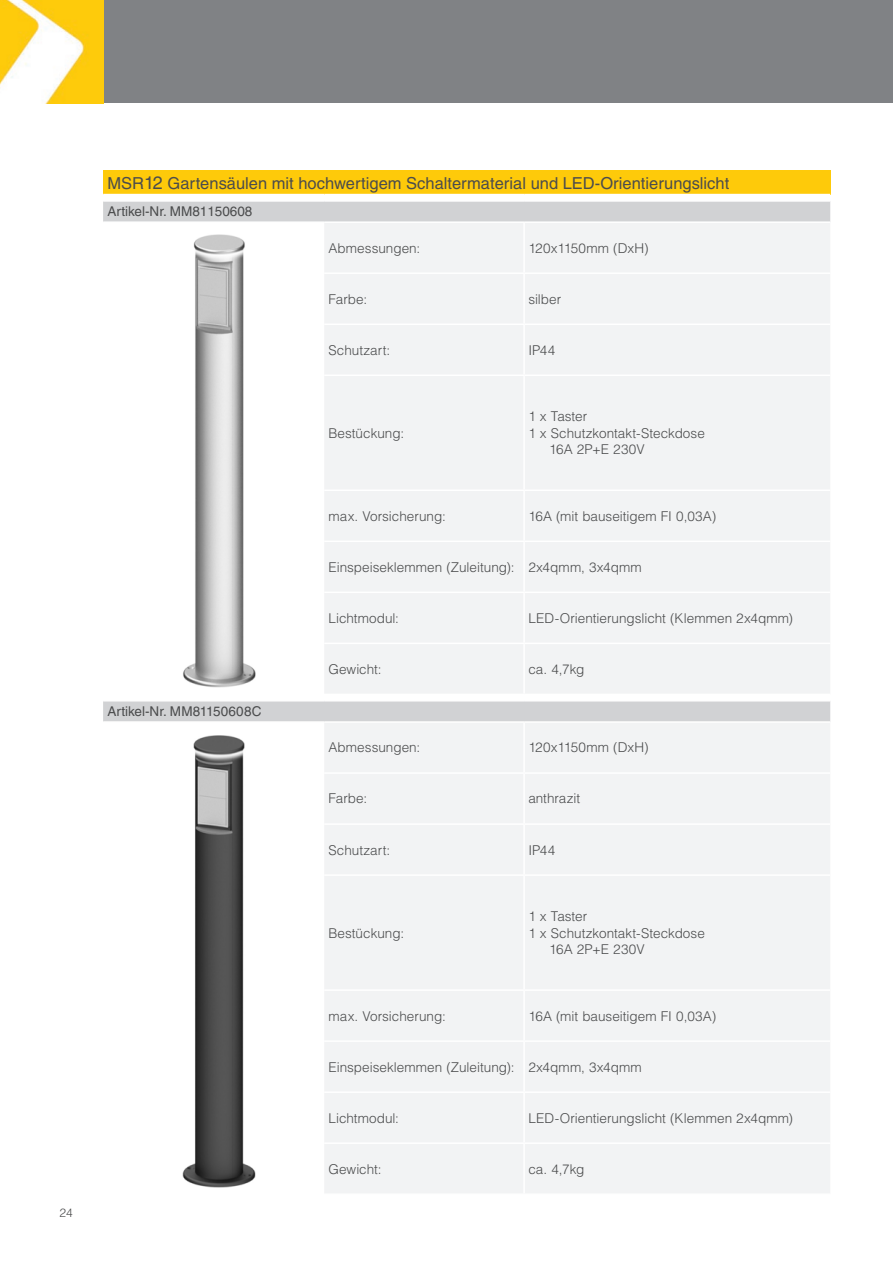
<style>
.page{position:relative;width:893px;height:1263px;background:#fff}
.page>*{position:absolute;margin:0;border:0;box-sizing:border-box;transform-origin:0 0}
.t1{font:16.5px "Helvetica LT Pro";color:#4b4c4d}
.t2{font:300 13.5px/16.2px "Helvetica LT Pro";color:#4b4c4d}
.t3{font:13.5px "Helvetica LT Pro";color:#4b4c4d}
.t4{font:300 12px "Helvetica LT Pro";color:#4b4c4d}
.s1{font-size:18px}
</style>
<div class="page">
<div style="left:103px;top:0;width:790px;height:103px;background:#808285"></div>
<img style="left:0;top:0;width:103px;height:103px">
<div style="left:103px;top:170px;width:727px;height:25px;background:#feca0a"></div>
<svg style="left:103px;top:202px;width:727px;height:519px;fill:#d1d2d4"></svg>
<div style="left:324px;top:223px;width:506px;height:970px;background:#f2f3f4"></div>
<hr style="left:103px;top:194px;width:221px;height:1px;background:#fff">
<hr style="left:324px;top:194px;width:200px;height:1px;background:#fff">
<hr style="left:524px;top:194px;width:306px;height:1px;background:#fff">
<hr style="left:103px;top:221px;width:221px;height:2px;background:#fff">
<hr style="left:324px;top:221px;width:200px;height:2px;background:#fff">
<hr style="left:524px;top:221px;width:306px;height:2px;background:#fff">
<hr style="left:523px;top:223px;width:2px;height:49px;background:#fff">
<hr style="left:324px;top:272px;width:200px;height:2px;background:#fff">
<hr style="left:524px;top:272px;width:306px;height:2px;background:#fff">
<hr style="left:523px;top:274px;width:2px;height:49px;background:#fff">
<hr style="left:324px;top:323px;width:200px;height:2px;background:#fff">
<hr style="left:524px;top:323px;width:306px;height:2px;background:#fff">
<hr style="left:523px;top:325px;width:2px;height:49px;background:#fff">
<hr style="left:324px;top:374px;width:200px;height:2px;background:#fff">
<hr style="left:524px;top:374px;width:306px;height:2px;background:#fff">
<hr style="left:523px;top:376px;width:2px;height:113px;background:#fff">
<hr style="left:324px;top:489px;width:200px;height:2px;background:#fff">
<hr style="left:524px;top:489px;width:306px;height:2px;background:#fff">
<hr style="left:523px;top:491px;width:2px;height:49px;background:#fff">
<hr style="left:324px;top:540px;width:200px;height:2px;background:#fff">
<hr style="left:524px;top:540px;width:306px;height:2px;background:#fff">
<hr style="left:523px;top:542px;width:2px;height:50px;background:#fff">
<hr style="left:324px;top:592px;width:200px;height:1px;background:#fff">
<hr style="left:524px;top:592px;width:306px;height:1px;background:#fff">
<hr style="left:523px;top:593px;width:2px;height:50px;background:#fff">
<hr style="left:324px;top:643px;width:200px;height:1px;background:#fff">
<hr style="left:524px;top:643px;width:306px;height:1px;background:#fff">
<hr style="left:523px;top:644px;width:2px;height:50px;background:#fff">
<hr style="left:323px;top:694px;width:201px;height:1px;background:#fff">
<hr style="left:524px;top:694px;width:306px;height:1px;background:#fff">
<hr style="left:103px;top:700px;width:221px;height:1px;background:#fff">
<hr style="left:324px;top:700px;width:200px;height:1px;background:#fff">
<hr style="left:524px;top:700px;width:306px;height:1px;background:#fff">
<hr style="left:324px;top:721px;width:200px;height:2px;background:#fff">
<hr style="left:524px;top:721px;width:306px;height:2px;background:#fff">
<hr style="left:523px;top:723px;width:2px;height:49px;background:#fff">
<hr style="left:324px;top:772px;width:200px;height:2px;background:#fff">
<hr style="left:524px;top:772px;width:306px;height:2px;background:#fff">
<hr style="left:523px;top:774px;width:2px;height:49px;background:#fff">
<hr style="left:324px;top:823px;width:200px;height:2px;background:#fff">
<hr style="left:524px;top:823px;width:306px;height:2px;background:#fff">
<hr style="left:523px;top:825px;width:2px;height:49px;background:#fff">
<hr style="left:324px;top:874px;width:200px;height:2px;background:#fff">
<hr style="left:524px;top:874px;width:306px;height:2px;background:#fff">
<hr style="left:523px;top:876px;width:2px;height:113px;background:#fff">
<hr style="left:324px;top:989px;width:200px;height:2px;background:#fff">
<hr style="left:524px;top:989px;width:306px;height:2px;background:#fff">
<hr style="left:523px;top:991px;width:2px;height:49px;background:#fff">
<hr style="left:324px;top:1040px;width:200px;height:2px;background:#fff">
<hr style="left:524px;top:1040px;width:306px;height:2px;background:#fff">
<hr style="left:523px;top:1042px;width:2px;height:49px;background:#fff">
<hr style="left:324px;top:1091px;width:200px;height:2px;background:#fff">
<hr style="left:524px;top:1091px;width:306px;height:2px;background:#fff">
<hr style="left:523px;top:1093px;width:2px;height:49px;background:#fff">
<hr style="left:324px;top:1142px;width:200px;height:2px;background:#fff">
<hr style="left:524px;top:1142px;width:306px;height:2px;background:#fff">
<hr style="left:523px;top:1144px;width:2px;height:49px;background:#fff">
<img style="left:103px;top:231px;width:200px;height:462px">
<img style="left:182px;top:735px;width:74px;height:453px">
<p class="t4" style="left:60px;top:1205px;width:15px">24</p>
<p class="t1" style="left:107px;top:173px;width:623px">MSR<span class="s1">12</span> Gartensäulen mit hochwertigem Schaltermaterial und LED-Orientierungslicht</p>
<p class="t3" style="left:107px;top:204px;width:147px">Artikel-Nr. MM81150608</p>
<p class="t2" style="left:328px;top:240px;width:93px">Abmessungen:</p>
<p class="t2" style="left:528px;top:240px;width:122px">120x1150mm (DxH)</p>
<p class="t2" style="left:328px;top:291px;width:40px">Farbe:</p>
<p class="t2" style="left:528px;top:291px;width:34px">silber</p>
<p class="t2" style="left:328px;top:342px;width:63px">Schutzart:</p>
<p class="t2" style="left:528px;top:342px;width:29px">IP44</p>
<p class="t2" style="left:328px;top:425px;width:77px">Bestückung:</p>
<p class="t2" style="left:528px;top:408px;width:60px">1 x Taster</p>
<p class="t2" style="left:549px;top:425px;width:157px;text-indent:-21px">1 x Schutzkontakt-Steckdose<br>16A 2P+E 230V</p>
<p class="t3" style="left:107px;top:704px;width:156px">Artikel-Nr. MM81150608C</p>
<p class="t2" style="left:328px;top:508px;width:119px">max. Vorsicherung:</p>
<p class="t2" style="left:528px;top:508px;width:189px">16A (mit bauseitigem FI 0,03A)</p>
<p class="t2" style="left:328px;top:559px;width:188px">Einspeiseklemmen (Zuleitung):</p>
<p class="t2" style="left:528px;top:559px;width:115px">2x4qmm, 3x4qmm</p>
<p class="t2" style="left:328px;top:610px;width:72px">Lichtmodul:</p>
<p class="t2" style="left:528px;top:610px;width:266px">LED-Orientierungslicht (Klemmen 2x4qmm)</p>
<p class="t2" style="left:328px;top:661px;width:55px">Gewicht:</p>
<p class="t2" style="left:528px;top:661px;width:58px">ca. 4,7kg</p>
<p class="t2" style="left:328px;top:739px;width:93px">Abmessungen:</p>
<p class="t2" style="left:528px;top:739px;width:122px">120x1150mm (DxH)</p>
<p class="t2" style="left:328px;top:790px;width:40px">Farbe:</p>
<p class="t2" style="left:528px;top:790px;width:53px">anthrazit</p>
<p class="t2" style="left:328px;top:841px;width:63px">Schutzart:</p>
<p class="t2" style="left:528px;top:841px;width:29px">IP44</p>
<p class="t2" style="left:328px;top:924px;width:77px">Bestückung:</p>
<p class="t2" style="left:528px;top:908px;width:60px">1 x Taster</p>
<p class="t2" style="left:528px;top:924px;width:178px">1 x Schutzkontakt-Steckdose</p>
<p class="t2" style="left:549px;top:941px;width:97px">16A 2P+E 230V</p>
<p class="t2" style="left:328px;top:1007px;width:119px">max. Vorsicherung:</p>
<p class="t2" style="left:528px;top:1007px;width:189px">16A (mit bauseitigem FI 0,03A)</p>
<p class="t2" style="left:328px;top:1058px;width:188px">Einspeiseklemmen (Zuleitung):</p>
<p class="t2" style="left:528px;top:1058px;width:115px">2x4qmm, 3x4qmm</p>
<p class="t2" style="left:328px;top:1109px;width:72px">Lichtmodul:</p>
<p class="t2" style="left:528px;top:1109px;width:266px">LED-Orientierungslicht (Klemmen 2x4qmm)</p>
<p class="t2" style="left:328px;top:1160px;width:55px">Gewicht:</p>
<p class="t2" style="left:528px;top:1160px;width:58px">ca. 4,7kg</p>
</div>
